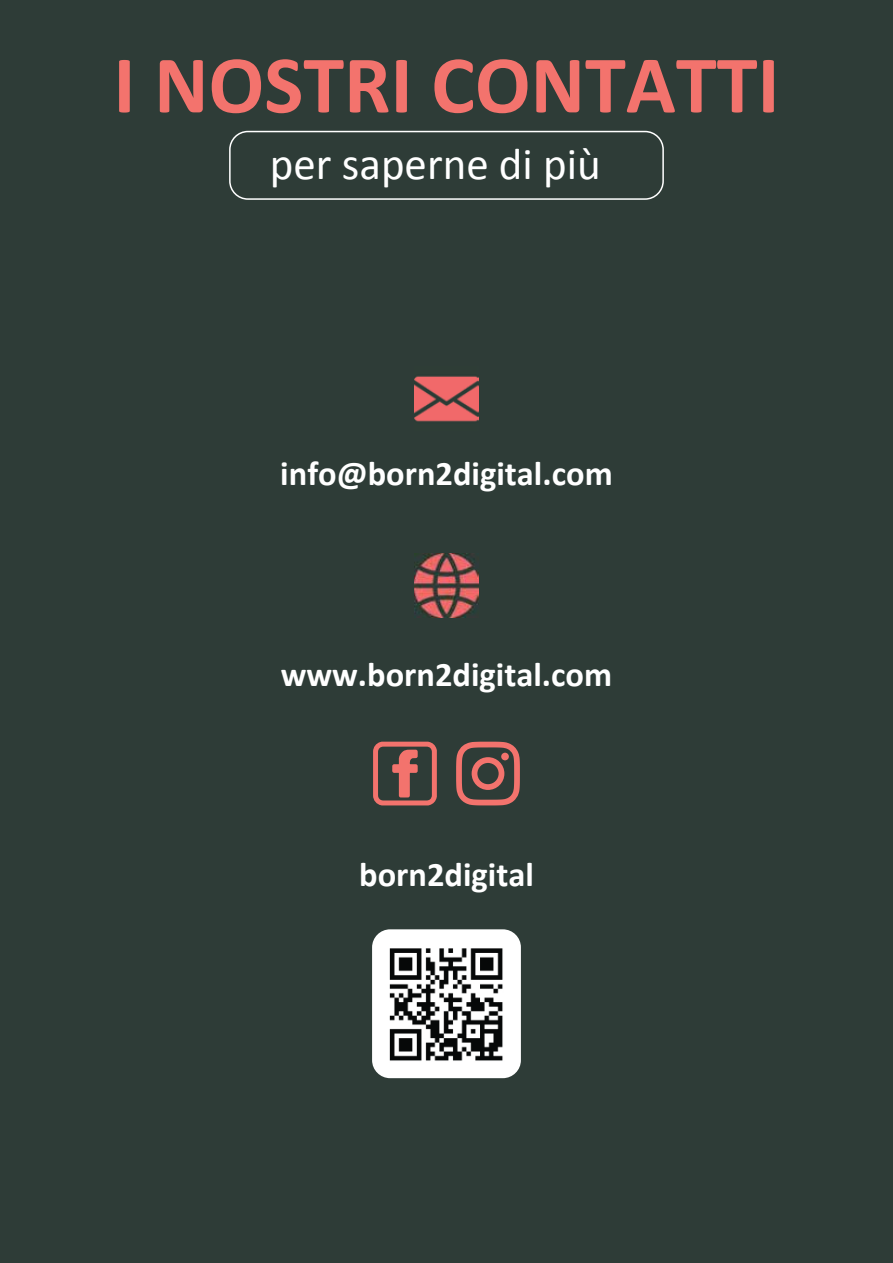
<style>
.page{position:relative;width:893px;height:1263px;background:#2e3c37}
.page>*{position:absolute;margin:0;border:0;box-sizing:border-box;transform-origin:0 0}
.t1{font:700 82.5px "Calibri";color:#f3736d}
.t2{font:45px "Calibri";color:#fff}
.t3{font:700 34.5px "Calibri";color:#fff}
</style>
<div class="page">
<div style="left:229px;top:131px;width:435px;height:69px;border:2px solid #fff;border-radius:18px"></div>
<div style="left:372px;top:929px;width:149px;height:149px;background:#fff;border-radius:18px"></div>
<img style="left:389px;top:948px;width:114px;height:113px">
<img style="left:415px;top:376px;width:63px;height:46px">
<img style="left:415px;top:554px;width:63px;height:64px">
<svg style="left:373px;top:742px;width:64px;height:63px"></svg>
<svg style="left:456px;top:742px;width:64px;height:63px"></svg>
<div style="left:501px;top:753px;width:8px;height:7px;background:#f3736d;border-radius:50%"></div>
<h1 class="t1" style="left:113px;top:27px;width:668px">I NOSTRI CONTATTI</h1>
<h2 class="t2" style="left:270px;top:136px;width:332px">per saperne di più</h2>
<p class="t3" style="left:280px;top:449px;width:334px">info@born2digital.com</p>
<p class="t3" style="left:281px;top:650px;width:333px">www.born2digital.com</p>
<p class="t3" style="left:359px;top:850px;width:176px">born2digital</p>
</div>
